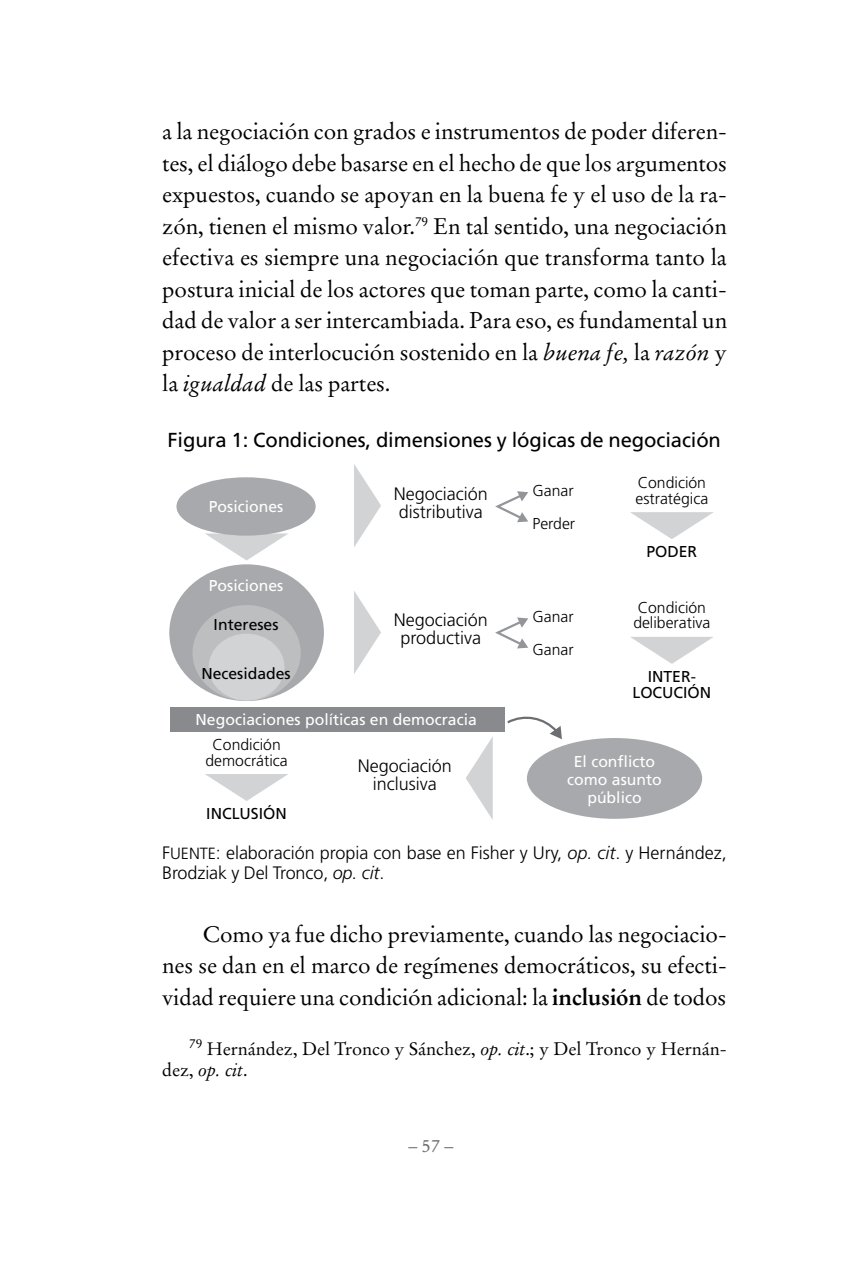
<style>
.page{position:relative;width:862px;height:1276px;background:#fff}
.page>*{position:absolute;margin:0;border:0;box-sizing:border-box;transform-origin:0 0}
.t1{font:22.5px/31.5px "Stempel Garamond LT Std";letter-spacing:-.005em;color:#000;text-align:justify}
.t2{font:20.25px "Frutiger LT Std";letter-spacing:-.005em;color:#000}
.t3{font:300 18px/18px "Frutiger LT Std";color:#000}
.t4{font:18px/20.2px "Stempel Garamond LT Std";color:#000}
.t5{font:18px "Stempel Garamond LT Std";color:#6d6e71}
.t6{font:300 15.75px/15.8px "Frutiger LT Std";color:#000}
.t7{font:15.75px/18px "Frutiger LT Std";color:#fff;text-align:center}
.t8{font:15.75px/15.8px "Frutiger LT Std";color:#000;text-align:center}
.s1{font-style:italic}
.s2{font-family:"Frutiger LT Std Light SC900";font-weight:400}
.s3{font-family:"Frutiger LT Std Light SC900";font-weight:400;font-size:16.2px}
.s4{font-weight:700}
</style>
<div class="page">
<svg style="left:205px;top:533px;width:83px;height:27px"></svg>
<svg style="left:354px;top:464px;width:27px;height:83px"></svg>
<svg style="left:354px;top:591px;width:27px;height:83px"></svg>
<svg style="left:630px;top:512px;width:83px;height:27px"></svg>
<svg style="left:466px;top:738px;width:26px;height:81px"></svg>
<div style="left:176px;top:477px;width:139px;height:58px;background:#a7a9ac;border-radius:50%"></div>
<div style="left:169px;top:564px;width:155px;height:137px;background:#a7a9ac;border-radius:50%"></div>
<div style="left:526px;top:738px;width:175px;height:81px;background:#a7a9ac;border-radius:50%"></div>
<div style="left:192px;top:605px;width:108px;height:96px;background:#bcbec0;border-radius:50%"></div>
<div style="left:208px;top:633px;width:76px;height:67px;background:#d1d3d4;border-radius:50%"></div>
<svg style="left:631px;top:637px;width:82px;height:27px"></svg>
<svg style="left:205px;top:774px;width:83px;height:27px"></svg>
<svg style="left:495px;top:491px;width:33px;height:31px"></svg>
<svg style="left:495px;top:617px;width:33px;height:31px"></svg>
<div style="left:170px;top:707px;width:334px;height:24px;background:#888a8d"></div>
<svg style="left:504px;top:713px;width:57px;height:26px"></svg>
<p class="t1" style="left:162px;top:116px;width:566px">a la negociación con grados e instrumentos de poder diferen&shy;tes, el diálogo debe basarse en el hecho de que los argumentos expuestos, cuando se apoyan en la buena fe y el uso de la ra&shy;zón, tienen el mismo valor.<sup>79</sup> En tal sentido, una negociación efectiva es siempre una negociación que transforma tanto la postura inicial de los actores que toman parte, como la canti&shy;dad de valor a ser intercambiada. Para eso, es fundamental un proceso de interlocución sostenido en la <span class="s1">buena fe,</span> la <span class="s1">razón</span> y la <span class="s1">igualdad</span> de las partes.</p>
<p class="t2" style="left:167px;top:428px;width:554px">Figura 1: Condiciones, dimensiones y lógicas de negociación</p>
<p class="t7" style="left:209px;top:498px;width:76px">Posiciones</p>
<p class="t7" style="left:209px;top:576px;width:76px">Posiciones</p>
<p class="t8" style="left:213px;top:616px;width:66px">Intereses</p>
<p class="t8" style="left:201px;top:666px;width:91px">Necesidades</p>
<p class="t3" style="left:393px;top:485px;width:96px">Negociación distributiva</p>
<p class="t3" style="left:393px;top:611px;width:96px;text-align:center">Negociación productiva</p>
<p class="t7" style="left:195px;top:710px;width:282px">Negociaciones políticas en democracia</p>
<p class="t6" style="left:205px;top:737px;width:84px;text-align:center">Condición democrática</p>
<p class="t8" style="left:206px;top:805px;width:82px">INCLUSIÓN</p>
<p class="t3" style="left:357px;top:757px;width:96px;text-align:center">Negociación inclusiva</p>
<p class="t6" style="left:532px;top:474px;width:44px;line-height:33.1px">Ganar<br>Perder</p>
<p class="t6" style="left:532px;top:600px;width:43px;line-height:33.1px">Ganar<br>Ganar</p>
<p class="t6" style="left:635px;top:475px;width:74px">Condición estratégica</p>
<p class="t8" style="left:646px;top:544px;width:52px">PODER</p>
<p class="t6" style="left:633px;top:599px;width:78px">Condición deliberativa</p>
<p class="t8" style="left:632px;top:668px;width:80px">INTER-<br>LOCUCIÓN</p>
<p class="t7" style="left:567px;top:752px;width:96px">El conflicto como asunto público</p>
<p class="t3" style="left:162px;top:842px;width:565px;line-height:20.2px"><span class="s2">F</span><span class="s3">UENTE</span>: elaboración propia con base en Fisher y Ury, <span class="s1">op. cit</span>. y Hernández,<br>Brodziak y Del Tronco, <span class="s1">op. cit</span>.</p>
<p class="t1" style="left:162px;top:918px;width:566px;text-indent:40px">Como ya fue dicho previamente, cuando las negociacio&shy;nes se dan en el marco de regímenes democráticos, su efecti&shy;vidad requiere una condición adicional: la <span class="s4">inclusión</span> de todos</p>
<p class="t4" style="left:162px;top:1039px;width:566px;text-indent:27px"><sup>79</sup> Hernández, Del Tronco y Sánchez, <span class="s1">op. cit</span>.; y Del Tronco y Hernán&shy;dez, <span class="s1">op. cit</span>.</p>
<p class="t5" style="left:408px;top:1134px;width:46px">– 57 –</p>
</div>
